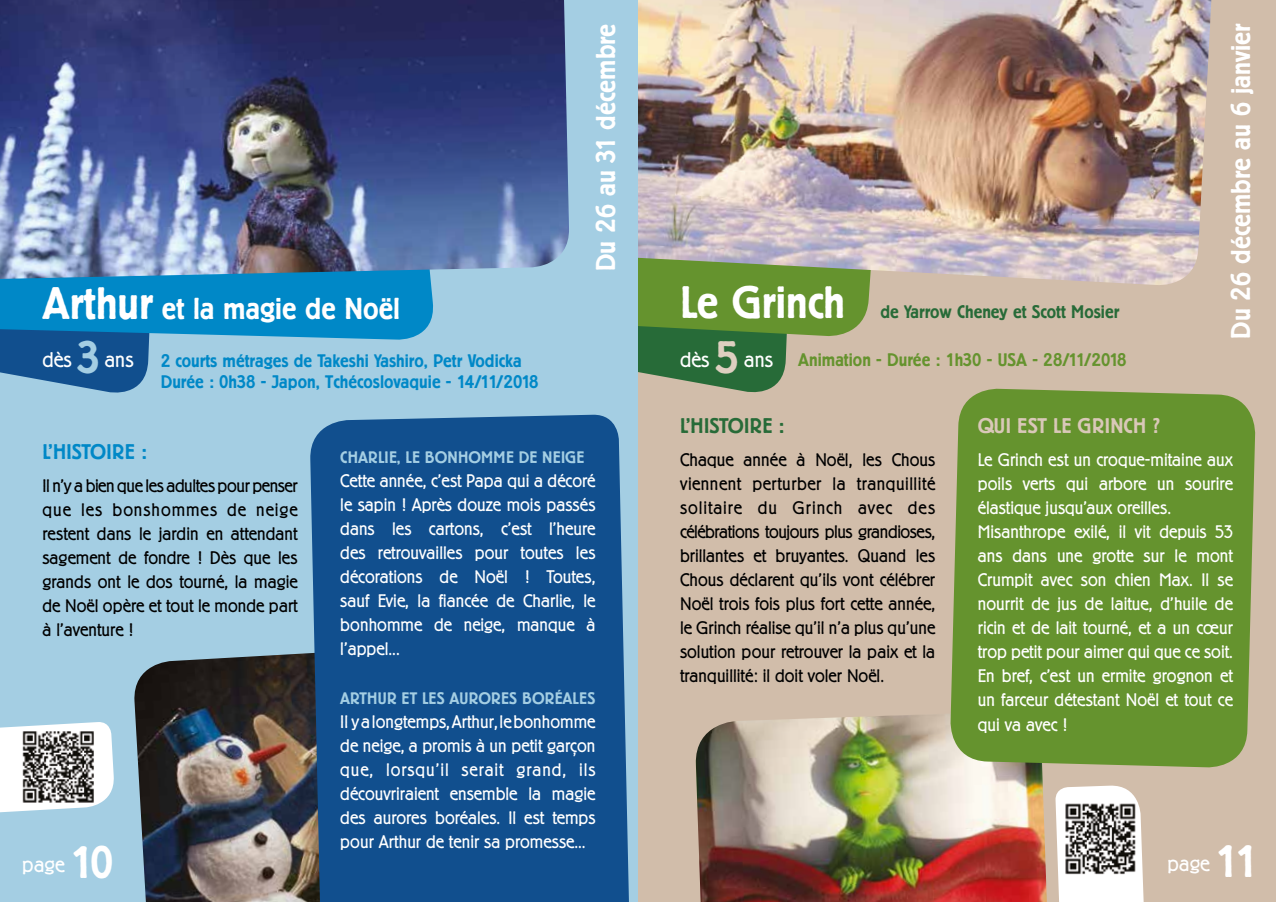
<style>
.page{position:relative;width:1276px;height:902px;background:#fff}
.page>*{position:absolute;margin:0;border:0;box-sizing:border-box;transform-origin:0 0}
.t1{font:500 45px "Berliner Grotesk";color:#fff}
.t2{font:500 30px "Berliner Grotesk";color:#fff}
.t3{font:500 27px "Berliner Grotesk";color:#fff}
.t4{font:300 21px "Berliner Grotesk";color:#fff}
.t5{font:500 21px "Berliner Grotesk";letter-spacing:.02em;color:#d9c8b8}
.t6{font:500 21px "Berliner Grotesk";color:#0088c7}
.t7{font:500 21px "Berliner Grotesk";color:#276b38}
.t8{font:300 18px/24px "Berliner Grotesk";color:#fff;text-align:justify}
.t9{font:300 18px/24px "Berliner Grotesk";color:#000;text-align:justify}
.t10{font:500 18px/21.6px "Berliner Grotesk";color:#0088c7}
.t11{font:500 18px "Berliner Grotesk";color:#65932e}
.t12{font:500 18px "Berliner Grotesk";color:#276b38}
.t13{font:500 16.5px "Berliner Grotesk";letter-spacing:.01em;color:#a4cee3}
.s1{font-size:45px}
.s2{font-weight:500;font-size:45px;color:#a4cee3}
.s3{font-weight:500;font-size:45px}
.s4{font-weight:300;font-size:21px;color:#fff}
.s5{font-size:45px;color:#decfc0}
</style>
<div class="page">
<div style="left:629px;top:0;width:647px;height:901px;background:#d1bdaa"></div>
<img style="left:695px;top:715px;width:352px;height:186px">
<svg style="left:638px;top:338px;width:149px;height:55px"></svg>
<svg style="left:638px;top:287px;width:232px;height:51px;background:#639034"></svg>
<img style="left:638px;top:0;width:573px;height:287px">
<div style="left:0;top:0;width:638px;height:901px;background:#a4cee3"></div>
<img style="left:134px;top:653px;width:175px;height:248px">
<div style="left:309px;top:414px;width:320px;height:487px;background:#114f8e"></div>
<svg style="left:0;top:340px;width:149px;height:53px"></svg>
<svg style="left:0;top:279px;width:433px;height:61px;background:#0888c5"></svg>
<img style="left:0;top:0;width:569px;height:279px">
<div style="left:949px;top:388px;width:307px;height:380px;background:#65932e"></div>
<svg style="left:0;top:722px;width:114px;height:90px"></svg>
<svg style="left:1055px;top:785px;width:88px;height:116px;background:#f7f5f2"></svg>
<img style="left:22px;top:730px;width:72px;height:72px">
<img style="left:1063px;top:802px;width:72px;height:72px">
<h2 class="t2" style="left:43px;top:292px;width:359px"><span class="s1">Arthur</span> et la magie de Noël</h2>
<p class="t4" style="left:43px;top:348px;width:93px">dès <span class="s2">3</span> ans</p>
<p class="t10" style="left:161px;top:350px;width:379px">2 courts métrages de Takeshi Yashiro, Petr Vodicka<br>Durée : 0h38 - Japon, Tchécoslovaquie - 14/11/2018</p>
<h3 class="t3" style="left:591px;top:271px;width:249px;rotate:-90deg">Du 26 au 31 décembre</h3>
<p class="t6" style="left:43px;top:440px;width:106px">L'HISTOIRE :</p>
<p class="t9" style="left:43px;top:474px;width:257px">Il n’y a bien que les adultes pour penser que les bonshommes de neige restent dans le jardin en attendant sagement de fondre ! Dès que les grands ont le dos tourné, la magie de Noël opère et tout le monde part à l’aventure !</p>
<p class="t4" style="left:22px;top:853px;width:93px">page <span class="s3">10</span></p>
<p class="t13" style="left:340px;top:449px;width:246px">CHARLIE, LE BONHOMME DE NEIGE</p>
<p class="t8" style="left:340px;top:469px;width:257px">Cette année, c’est Papa qui a décoré le sapin ! Après douze mois passés dans les cartons, c’est l’heure des retrouvailles pour toutes les décorations de Noël ! Toutes, sauf Evie, la fiancée de Charlie, le bonhomme de neige, manque à l’appel...</p>
<p class="t13" style="left:340px;top:689px;width:256px">ARTHUR ET LES AURORES BORÉALES</p>
<p class="t8" style="left:340px;top:709px;width:257px">Il y a longtemps, Arthur, le bonhomme de neige, a promis à un petit garçon que, lorsqu’il serait grand, ils découvriraient ensemble la magie des aurores boréales. Il est temps pour Arthur de tenir sa promesse...</p>
<h1 class="t1" style="left:680px;top:278px;width:167px">Le Grinch</h1>
<p class="t12" style="left:880px;top:302px;width:240px">de Yarrow Cheney et Scott Mosier</p>
<p class="t11" style="left:680px;top:350px;width:448px"><span class="s4">dès</span> <span class="s5">5</span> <span class="s4">ans</span> Animation - Durée : 1h30 - USA - 28/11/2018</p>
<h3 class="t3" style="left:1226px;top:339px;width:317px;rotate:-90deg">Du 26 décembre au 6 janvier</h3>
<p class="t7" style="left:680px;top:415px;width:106px">L'HISTOIRE :</p>
<p class="t9" style="left:680px;top:448px;width:257px">Chaque année à Noël, les Chous viennent perturber la tranquillité solitaire du Grinch avec des célébrations toujours plus grandioses, brillantes et bruyantes. Quand les Chous déclarent qu’ils vont célébrer Noël trois fois plus fort cette année, le Grinch réalise qu’il n’a plus qu’une solution pour retrouver la paix et la tranquillité: il doit voler Noël.</p>
<p class="t5" style="left:977px;top:415px;width:184px">QUI EST LE GRINCH ?</p>
<p class="t8" style="left:977px;top:448px;width:257px;text-align:left">Le Grinch est un croque-mitaine aux poils verts qui arbore un sourire élastique jusqu'aux oreilles.<br>Misanthrope exilé, il vit depuis 53 ans dans une grotte sur le mont<br>Crumpit avec son chien Max. Il se nourrit de jus de laitue, d'huile de ricin et de lait tourné, et a un cœur trop petit pour aimer qui que ce soit.<br>En bref, c'est un ermite grognon et un farceur détestant Noël et tout ce qui va avec !</p>
<p class="t4" style="left:1167px;top:851px;width:92px">page <span class="s3">11</span></p>
</div>
